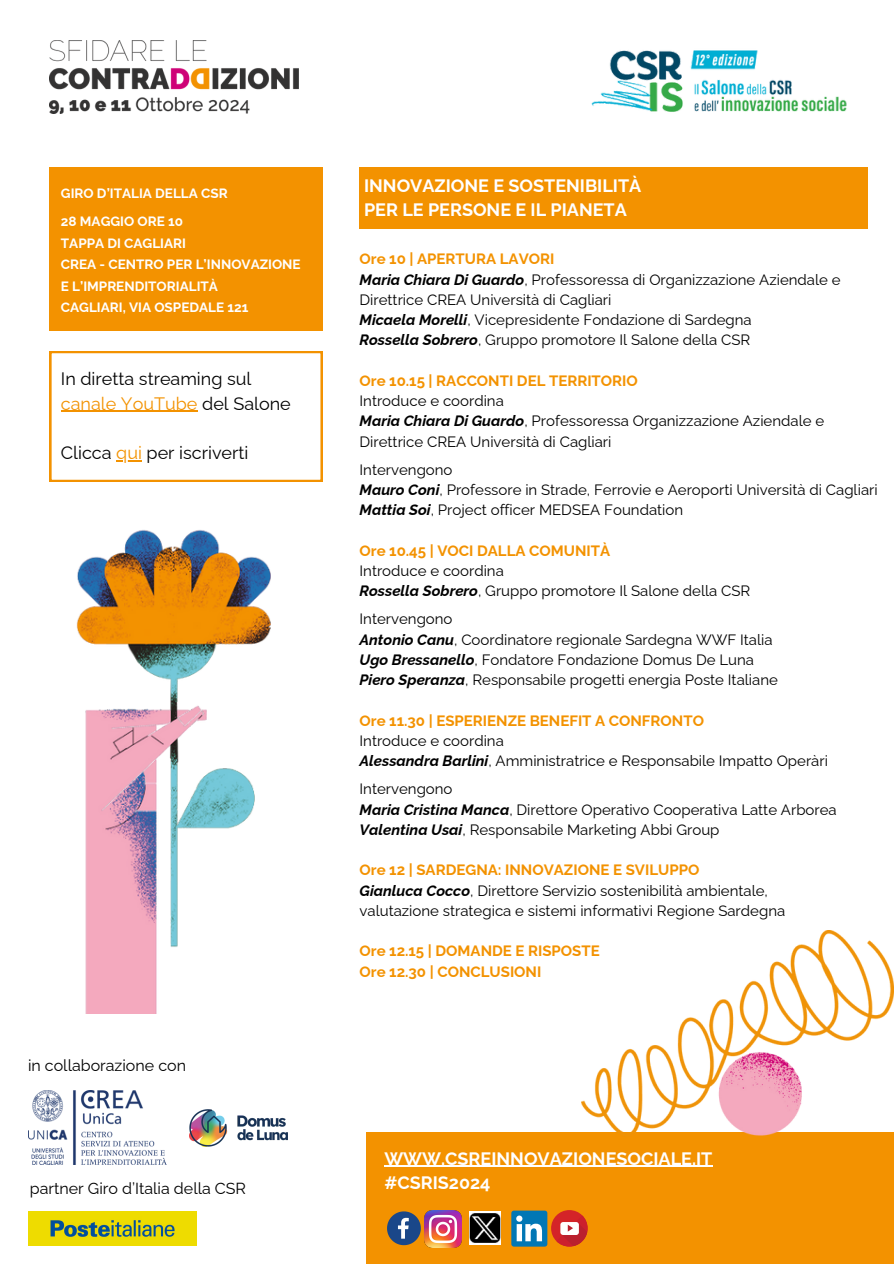
<style>
.page{position:relative;width:894px;height:1264px;background:#fff}
.page>*{position:absolute;margin:0;border:0;box-sizing:border-box;transform-origin:0 0}
.t1{font:700 18px/24.8px "Raleway";color:#fff}
.t2{font:18px/24.8px "Raleway";color:#000}
.t3{font:16.05px "Raleway";color:#000}
.t4{font:15px/20.2px "Raleway";color:#000}
.t5{font:700 15px/20.2px "Raleway";color:#f39200}
.t6{font:700 13.5px "Raleway";color:#fff}
.s1{color:#f39200}
.s2{font-weight:700;color:#f39200}
.s3{font-weight:700;font-style:italic}
</style>
<div class="page">
<img style="left:591px;top:50px;width:256px;height:62px">
<div style="left:49px;top:167px;width:273px;height:164px;background:#f39200"></div>
<div style="left:366px;top:1132px;width:527px;height:131px;background:#f39200"></div>
<svg style="left:387px;top:1211px;width:33px;height:34px"></svg>
<img style="left:424px;top:1210px;width:37px;height:37px">
<div style="left:511px;top:1210px;width:36px;height:36px;background:#0177b5;border-radius:3px"></div>
<svg style="left:516px;top:1215px;width:26px;height:26px"></svg>
<svg style="left:551px;top:1209px;width:36px;height:37px"></svg>
<svg style="left:556px;top:1215px;width:32px;height:32px"></svg>
<img style="left:469px;top:1211px;width:31px;height:33px">
<img style="left:49px;top:41px;width:249px;height:73px">
<div style="left:359px;top:167px;width:508px;height:62px;background:#f39200"></div>
<img style="left:77px;top:530px;width:193px;height:483px">
<img style="left:28px;top:1211px;width:169px;height:34px">
<img style="left:190px;top:1109px;width:98px;height:37px">
<img style="left:581px;top:930px;width:312px;height:206px">
<img style="left:28px;top:1090px;width:138px;height:74px">
<svg style="left:49px;top:351px;width:273px;height:130px"></svg>
<hr style="left:384px;top:1165px;width:328px;height:1px;background:#fff">
<h4 class="t6" style="left:61px;top:185px;width:168px">GIRO D’ITALIA DELLA CSR</h4>
<h4 class="t6" style="left:61px;top:214px;width:124px">28 MAGGIO ORE 10</h4>
<h4 class="t6" style="left:61px;top:235px;width:127px">TAPPA DI CAGLIARI</h4>
<h4 class="t6" style="left:61px;top:256px;width:241px">CREA - CENTRO PER L’INNOVAZIONE</h4>
<h4 class="t6" style="left:61px;top:278px;width:158px">E L’IMPRENDITORIALITÀ</h4>
<h4 class="t6" style="left:61px;top:299px;width:189px">CAGLIARI, VIA OSPEDALE 121</h4>
<h3 class="t2" style="left:61px;top:366px;width:231px">In diretta streaming sul <span class="s1">canale YouTube</span> del Salone</h3>
<p class="t2" style="left:61px;top:440px;width:189px">Clicca <span class="s1">qui</span> per iscriverti</p>
<p class="t3" style="left:28px;top:1055px;width:159px">in collaborazione con</p>
<p class="t3" style="left:30px;top:1179px;width:218px">partner Giro d’Italia della CSR</p>
<p class="t1" style="left:364px;top:173px;width:279px">INNOVAZIONE E SOSTENIBILITÀ<br>PER LE PERSONE E IL PIANETA</p>
<h2 class="t4" style="left:359px;top:249px;width:482px"><span class="s2">Ore 10 | APERTURA LAVORI<br></span><span class="s3">Maria Chiara Di Guardo</span>, Professoressa di Organizzazione Aziendale e Direttrice CREA Università di Cagliari<br><span class="s3">Micaela Morelli</span>, Vicepresidente Fondazione di Sardegna<br><span class="s3">Rossella Sobrero</span>, Gruppo promotore Il Salone della CSR</h2>
<h2 class="t4" style="left:359px;top:370px;width:466px"><span class="s2">Ore 10.15 | RACCONTI DEL TERRITORIO<br></span>Introduce e coordina<br><span class="s3">Maria Chiara Di Guardo</span>, Professoressa Organizzazione Aziendale e Direttrice CREA Università di Cagliari</h2>
<p class="t4" style="left:359px;top:459px;width:519px">Intervengono<br><span class="s3">Mauro Coni</span>, Professore in Strade, Ferrovie e Aeroporti Università di Cagliari<br><span class="s3">Mattia Soi</span>, Project officer MEDSEA Foundation</p>
<h4 class="t4" style="left:359px;top:540px;width:392px"><span class="s2">Ore 10.45 | VOCI DALLA COMUNITÀ<br></span>Introduce e coordina<br><span class="s3">Rossella Sobrero</span>, Gruppo promotore Il Salone della CSR</h4>
<p class="t4" style="left:359px;top:609px;width:420px">Intervengono<br><span class="s3">Antonio Canu</span>, Coordinatore regionale Sardegna WWF Italia <span class="s3">Ugo Bressanello</span>, Fondatore Fondazione Domus De Luna <span class="s3">Piero Speranza</span>, Responsabile progetti energia Poste Italiane</p>
<p class="t4" style="left:359px;top:710px;width:470px"><span class="s2">Ore 11.30 | ESPERIENZE BENEFIT A CONFRONTO<br></span>Introduce e coordina<br><span class="s3">Alessandra Barlini</span>, Amministratrice e Responsabile Impatto Operàri</p>
<h4 class="t4" style="left:359px;top:779px;width:478px">Intervengono<br><span class="s3">Maria Cristina Manca</span>, Direttore Operativo Cooperativa Latte Arborea<br><span class="s3">Valentina Usai</span>, Responsabile Marketing Abbi Group</h4>
<p class="t4" style="left:359px;top:860px;width:427px"><span class="s2">Ore 12 | SARDEGNA: INNOVAZIONE E SVILUPPO<br></span><span class="s3">Gianluca Cocco</span>, Direttore Servizio sostenibilità ambientale, valutazione strategica e sistemi informativi Regione Sardegna</p>
<h1 class="t5" style="left:359px;top:941px;width:242px">Ore 12.15 | DOMANDE E RISPOSTE<br>Ore 12.30 | CONCLUSIONI</h1>
<p class="t1" style="left:384px;top:1145px;width:329px">WWW.CSREINNOVAZIONESOCIALE.IT #CSRIS2024</p>
</div>
